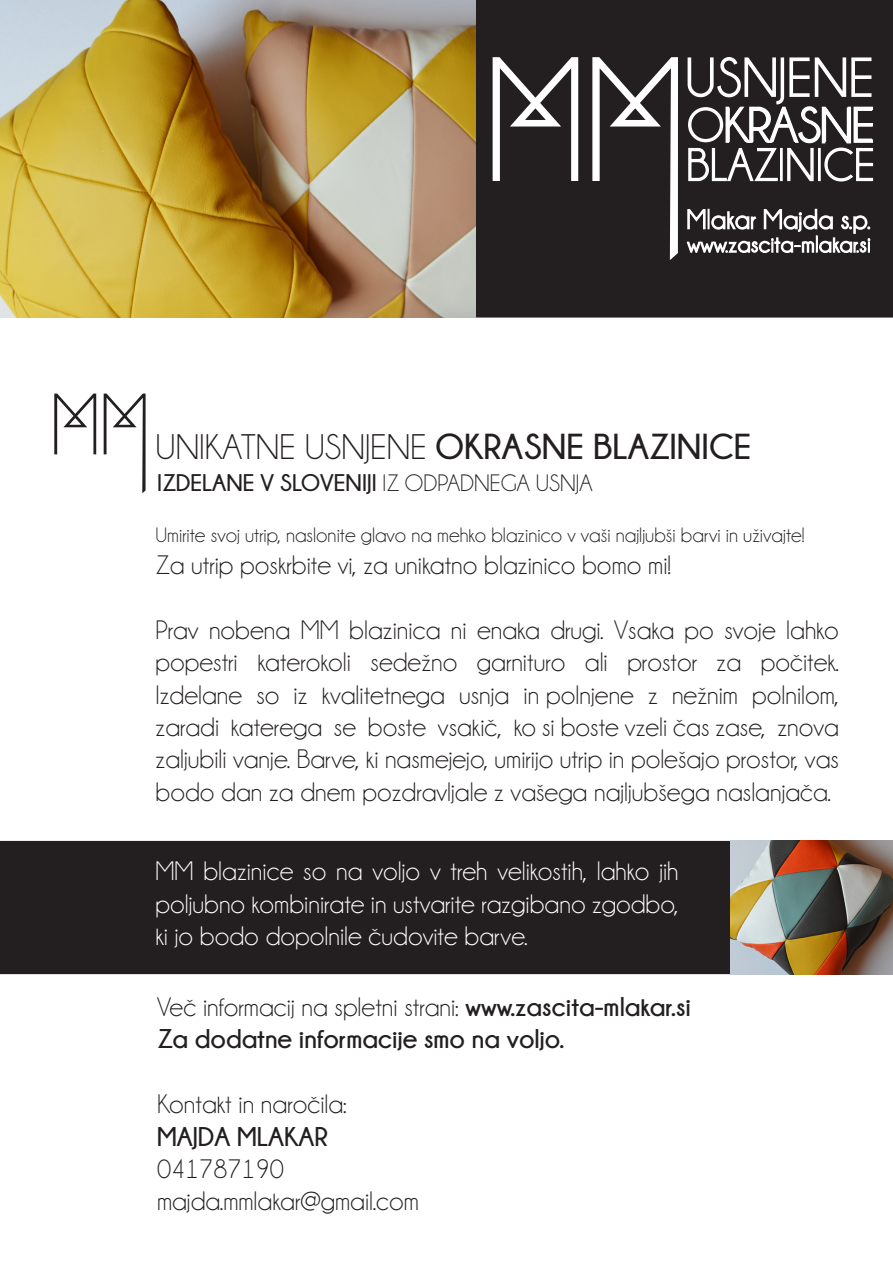
<style>
.page{position:relative;width:893px;height:1263px;background:#fff}
.page>*{position:absolute;margin:0;border:0;box-sizing:border-box;transform-origin:0 0}
.t1{font:700 36px "Champagne&Limousines";color:#231f20}
.t2{font:27px/32.4px "Champagne&Limousines";color:#231f20}
.t3{font:27px/32.4px "Champagne&Limousines";color:#fff;text-align:justify}
.t4{font:700 27px "Champagne&Limousines";color:#231f20}
.t5{font:700 24px "Champagne&Limousines";color:#231f20}
.t6{font:21px "Champagne&Limousines";color:#231f20}
.s1{font-weight:400}
.s2{font-weight:700}
</style>
<div class="page">
<div style="left:0;top:841px;width:731px;height:133px;background:#231f20"></div>
<div style="left:475px;top:0;width:418px;height:318px;background:#231f20"></div>
<svg style="left:492px;top:56px;width:87px;height:126px"></svg>
<svg style="left:592px;top:56px;width:87px;height:206px"></svg>
<svg style="left:687px;top:56px;width:187px;height:127px"></svg>
<svg style="left:685px;top:207px;width:186px;height:48px"></svg>
<img style="left:0;top:0;width:475px;height:318px">
<svg style="left:54px;top:394px;width:42px;height:60px"></svg>
<svg style="left:104px;top:394px;width:42px;height:99px"></svg>
<img style="left:731px;top:841px;width:162px;height:133px">
<p class="t1" style="left:156px;top:426px;width:598px"><span class="s1">UNIKATNE USNJENE</span> OKRASNE BLAZINICE</p>
<p class="t5" style="left:157px;top:469px;width:437px">IZDELANE V SLOVENIJI <span class="s1">IZ ODPADNEGA USNJA</span></p>
<p class="t6" style="left:156px;top:524px;width:650px">Umirite svoj utrip, naslonite glavo na mehko blazinico v vaši najljubši barvi in uživajte!</p>
<p class="t2" style="left:156px;top:549px;width:517px">Za utrip poskrbite vi, za unikatno blazinico bomo mi!</p>
<p class="t2" style="left:156px;top:614px;width:685px">Prav nobena MM blazinica ni enaka drugi. Vsaka po svoje lahko popestri katerokoli sedežno garnituro ali prostor za počitek.</p>
<p class="t2" style="left:156px;top:679px;width:685px">Izdelane so iz kvalitetnega usnja in polnjene z nežnim polnilom, zaradi katerega se boste vsakič, ko si boste vzeli čas zase, znova</p>
<p class="t2" style="left:156px;top:743px;width:685px">zaljubili vanje. Barve, ki nasmejejo, umirijo utrip in polešajo prostor, vas bodo dan za dnem pozdravljale z vašega najljubšega naslanjača.</p>
<p class="t3" style="left:156px;top:855px;width:525px">MM blazinice so na voljo v treh velikostih, lahko jih poljubno kombinirate in ustvarite razgibano zgodbo, ki jo bodo dopolnile čudovite barve.</p>
<p class="t2" style="left:157px;top:991px;width:535px">Več informacij na spletni strani: <span class="s2">www.zascita-mlakar.si</span></p>
<p class="t4" style="left:157px;top:1024px;width:409px">Za dodatne informacije smo na voljo.</p>
<p class="t2" style="left:157px;top:1088px;width:191px">Kontakt in naročila:</p>
<p class="t4" style="left:157px;top:1121px;width:173px">MAJDA MLAKAR</p>
<p class="t2" style="left:157px;top:1153px;width:128px">041787190</p>
<p class="t2" style="left:157px;top:1185px;width:264px">majda.mmlakar@gmail.com</p>
</div>
